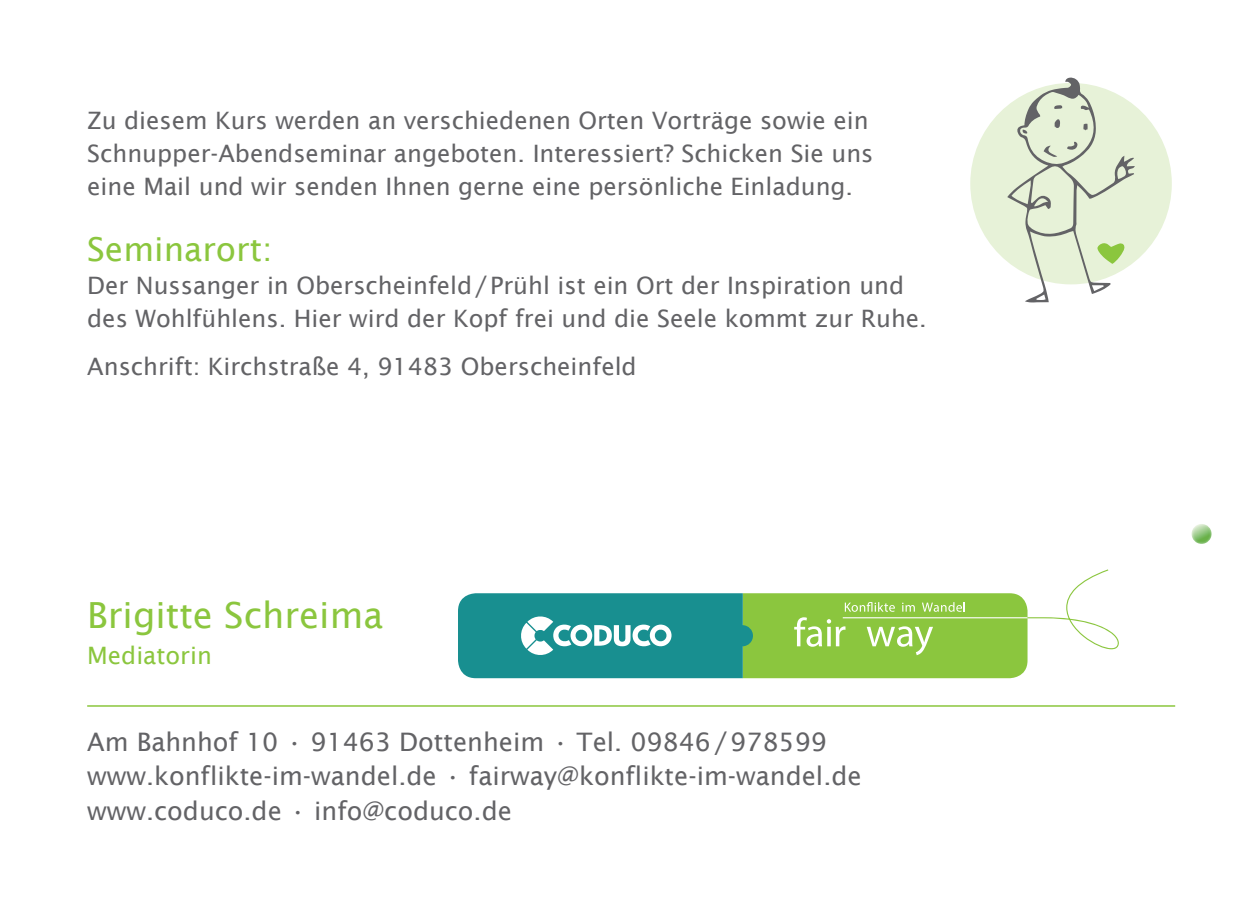
<style>
.page{position:relative;width:1259px;height:910px;background:#fff}
.page>*{position:absolute;margin:0;border:0;box-sizing:border-box;transform-origin:0 0}
.t1{font:36px "Lucida Sans";color:#8bc63e}
.t2{font:33px "Lucida Sans";color:#8bc63e}
.t3{font:25.5px/34.5px "Lucida Sans";color:#636366}
.t4{font:24px/33px "Lucida Sans";color:#636366}
.t5{font:24px "Lucida Sans";color:#8bc63e}
</style>
<div class="page">
<hr style="left:87px;top:705px;width:1088px;height:2px;background:#8bc63e">
<svg style="left:458px;top:569px;width:660px;height:109px"></svg>
<img style="left:1191px;top:524px;width:20px;height:20px;border-radius:10px">
<div style="left:970px;top:83px;width:201px;height:201px;background:#e7f2d8;border-radius:50%"></div>
<svg style="left:1007px;top:77px;width:127px;height:225px"></svg>
<p class="t4" style="left:87px;top:104px;width:788px">Zu diesem Kurs werden an verschiedenen Orten Vorträge sowie ein<br>Schnupper-Abendseminar angeboten. Interessiert? Schicken Sie uns eine Mail und wir senden Ihnen gerne eine persönliche Einladung.</p>
<h2 class="t2" style="left:87px;top:230px;width:187px">Seminarort:</h2>
<p class="t4" style="left:87px;top:269px;width:841px">Der Nussanger in Oberscheinfeld/Prühl ist ein Ort der Inspiration und des Wohlfühlens. Hier wird der Kopf frei und die Seele kommt zur Ruhe.</p>
<p class="t4" style="left:87px;top:350px;width:551px">Anschrift: Kirchstraße 4, 91483 Oberscheinfeld</p>
<h1 class="t1" style="left:87px;top:594px;width:297px">Brigitte Schreima</h1>
<p class="t5" style="left:87px;top:642px;width:126px">Mediatorin</p>
<p class="t3" style="left:87px;top:724px;width:776px">Am Bahnhof 10 • 91463 Dottenheim • Tel. 09846/978599 www.konflikte-im-wandel.de • fairway@konflikte-im-wandel.de www.coduco.de • info@coduco.de</p>
</div>
